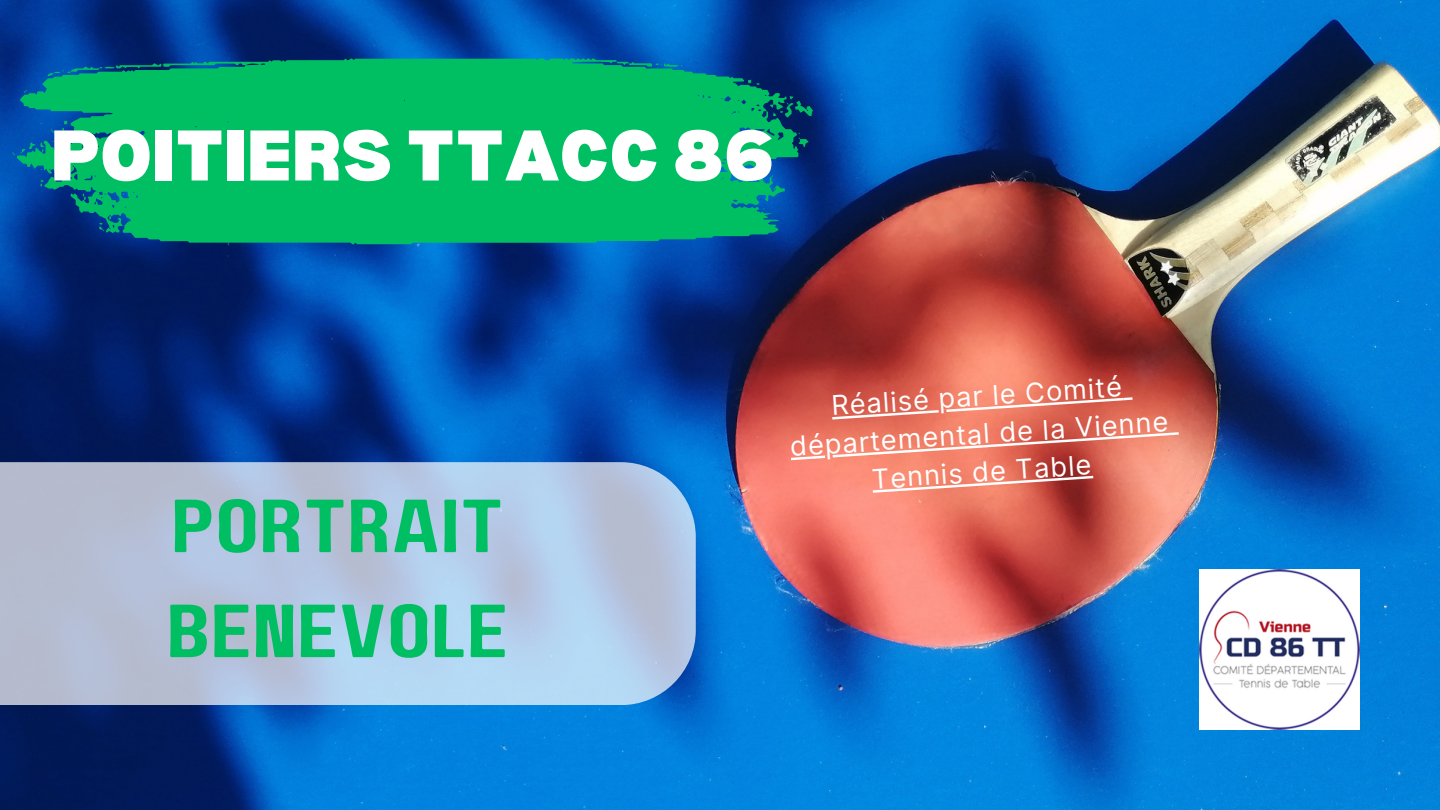
<style>
.page{position:relative;width:1440px;height:810px;background:#fff}
.page>*{position:absolute;margin:0;border:0;box-sizing:border-box;transform-origin:0 0}
.t1{font:75px "Paalalabas Display Wide BETA";color:#00bf63}
.t2{font:900 70px "Bernoru";color:#fff}
.t3{font:27.1px "Inter";color:#fff}
</style>
<div class="page">
<img style="left:0;top:0;width:1440px;height:810px">
<svg style="left:0;top:462px;width:695px;height:243px;background:#b2c4de"></svg>
<img style="left:1199px;top:569px;width:160px;height:160px">
<svg style="left:17px;top:58px;width:781px;height:187px;background:#00ac6a"></svg>
<svg style="left:82px;top:193px;width:4px;height:7px"></svg>
<svg style="left:40px;top:180px;width:4px;height:7px"></svg>
<svg style="left:617px;top:62px;width:65px;height:5px"></svg>
<svg style="left:48px;top:63px;width:114px;height:13px"></svg>
<svg style="left:23px;top:90px;width:4px;height:3px"></svg>
<svg style="left:770px;top:96px;width:43px;height:22px"></svg>
<svg style="left:51px;top:121px;width:16px;height:14px"></svg>
<svg style="left:798px;top:133px;width:11px;height:14px"></svg>
<svg style="left:52px;top:141px;width:5px;height:8px"></svg>
<svg style="left:12px;top:142px;width:33px;height:14px"></svg>
<svg style="left:99px;top:216px;width:12px;height:16px"></svg>
<svg style="left:832px;top:397px;width:301px;height:23px;background:#e57b69"></svg>
<svg style="left:791px;top:432px;width:388px;height:28px;background:#ea816f"></svg>
<svg style="left:873px;top:476px;width:220px;height:17px;background:#e28273"></svg>
<p class="t2" style="left:51px;top:116px;width:724px">POITIERS TTACC 86</p>
<p class="t1" style="left:171px;top:495px;width:334px">PORTRAIT</p>
<p class="t1" style="left:166px;top:600px;width:344px">BÉNÉVOLE</p>
<p class="t3" style="left:830px;top:390px;width:293px;rotate:-4deg">Réalisé par le Comité</p>
<p class="t3" style="left:789px;top:431px;width:380px;rotate:-4deg">départemental de la Vienne</p>
<p class="t3" style="left:871px;top:463px;width:221px;rotate:-4deg">Tennis de Table</p>
</div>
